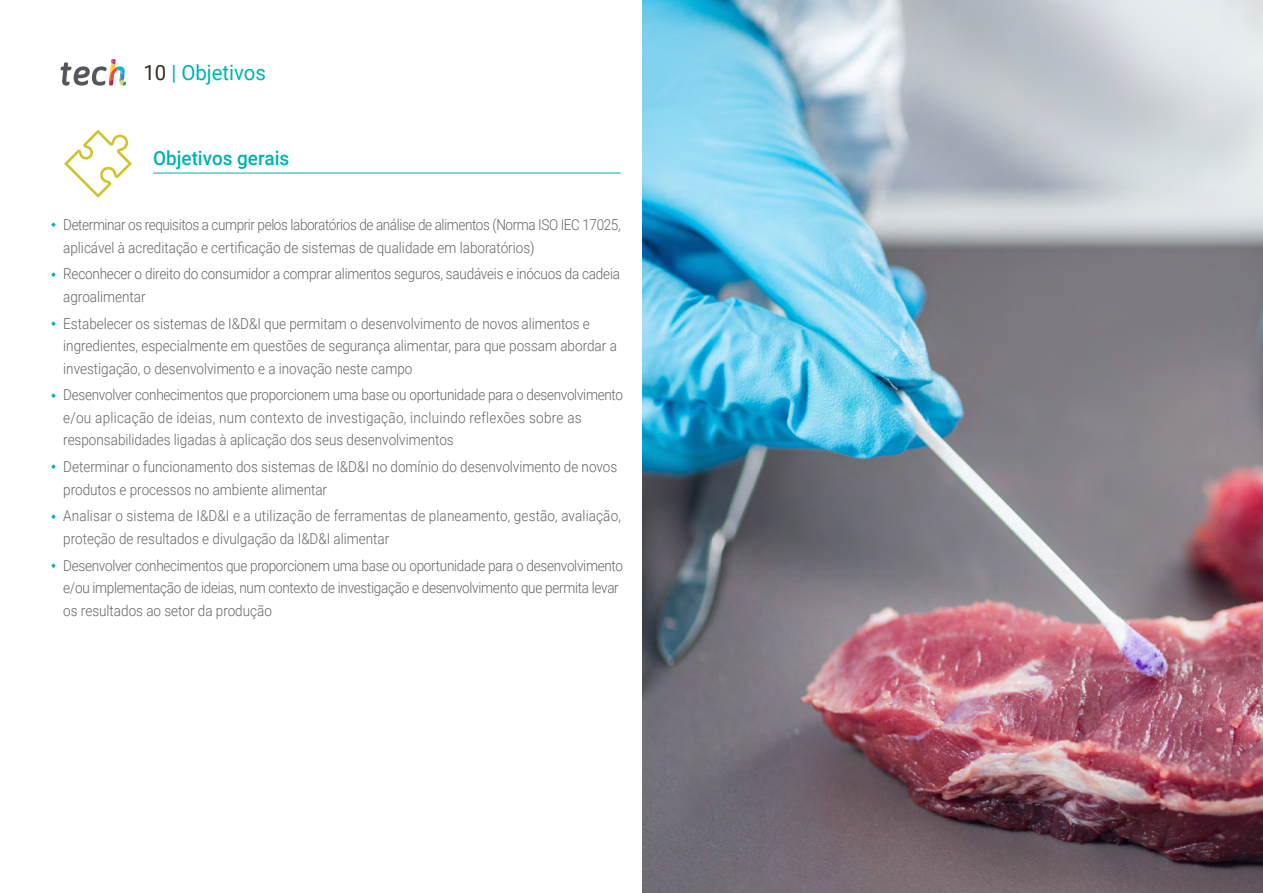
<style>
.page{position:relative;width:1263px;height:893px;background:#fff}
.page>*{position:absolute;margin:0;border:0;box-sizing:border-box;transform-origin:0 0}
.t1{font:21px "Roboto";color:#00b2af}
.t2{font:500 19.5px "Roboto";color:#00b2af}
.t3{font:300 15px/22.5px "Roboto";color:#61646a;scale:.9 1}
.t4{font:300 15px/22.5px "Roboto";letter-spacing:-.02em;color:#61646a;scale:.9 1}
.t5{font:300 15px/22.5px "Roboto";letter-spacing:-.03em;color:#61646a;scale:.9 1}
.s1{color:#312e20}
</style>
<div class="page">
<hr style="left:153px;top:173px;width:468px;height:1px;background:#00b2af">
<svg style="left:64px;top:130px;width:68px;height:68px"></svg>
<img style="left:642px;top:0;width:621px;height:893px">
<svg style="left:61px;top:59px;width:65px;height:27px"></svg>
<h1 class="t1" style="left:144px;top:57px;width:124px"><span class="s1">10</span> | Objetivos</h1>
<h2 class="t2" style="left:153px;top:144px;width:138px">Objetivos gerais</h2>
<p class="t5" style="left:63px;top:213px;width:621px">Determinar os requisitos a cumprir pelos laboratórios de análise de alimentos (Norma ISO IEC 17025, aplicável à acreditação e certificação de sistemas de qualidade em laboratórios)</p>
<p class="t3" style="left:63px;top:262px;width:620px">Reconhecer o direito do consumidor a comprar alimentos seguros, saudáveis e inócuos da cadeia agroalimentar</p>
<p class="t3" style="left:63px;top:311px;width:617px">Estabelecer os sistemas de I&amp;D&amp;I que permitam o desenvolvimento de novos alimentos e ingredientes, especialmente em questões de segurança alimentar, para que possam abordar a investigação, o desenvolvimento e a inovação neste campo</p>
<p class="t3" style="left:63px;top:383px;width:623px">Desenvolver conhecimentos que proporcionem uma base ou oportunidade para o desenvolvimento e/ou aplicação de ideias, num contexto de investigação, incluindo reflexões sobre as responsabilidades ligadas à aplicação dos seus desenvolvimentos</p>
<p class="t3" style="left:63px;top:455px;width:617px">Determinar o funcionamento dos sistemas de I&amp;D&amp;I no domínio do desenvolvimento de novos produtos e processos no ambiente alimentar</p>
<p class="t3" style="left:63px;top:504px;width:621px">Analisar o sistema de I&amp;D&amp;I e a utilização de ferramentas de planeamento, gestão, avaliação, proteção de resultados e divulgação da I&amp;D&amp;I alimentar</p>
<p class="t4" style="left:63px;top:553px;width:623px">Desenvolver conhecimentos que proporcionem uma base ou oportunidade para o desenvolvimento e/ou implementação de ideias, num contexto de investigação e desenvolvimento que permita levar os resultados ao setor da produção</p>
</div>
